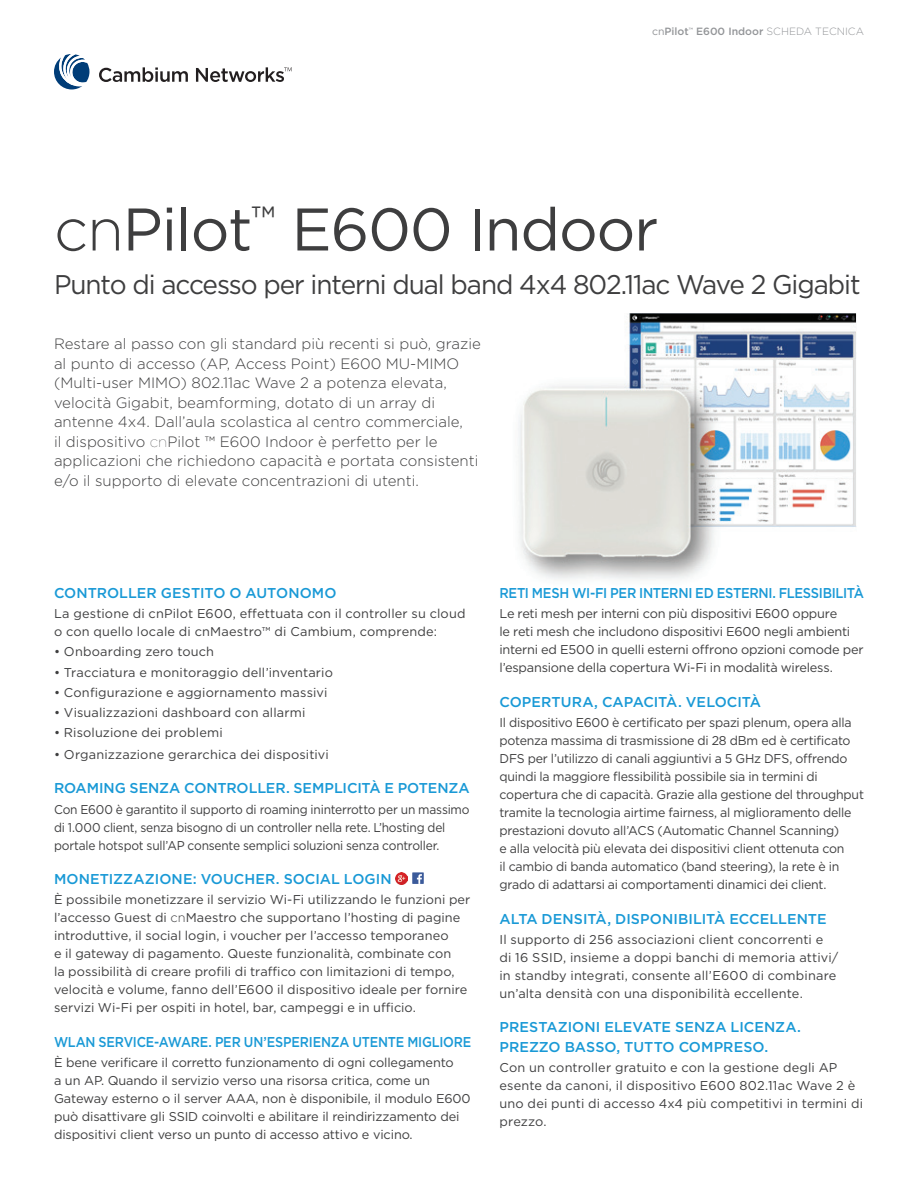
<style>
.page{position:relative;width:918px;height:1188px;background:#fff}
.page>*{position:absolute;margin:0;border:0;box-sizing:border-box;transform-origin:0 0}
.Title_Product_Name{font:60px "Gotham";letter-spacing:-.02em;color:#3e3e3f}
.Title_Product_Name-2{font:27px "Gotham";letter-spacing:-.04em;color:#3e3e3f}
.Body_Text{font:300 15px/19.5px "Gotham";color:#3e3e3f}
.subhead{font:500 14.25px/19.5px "Gotham";letter-spacing:-.005em;color:#1999d6}
.subhead-2{font:500 14.25px "Gotham";letter-spacing:-.005em;color:#1999d6;scale:.89 1}
.subhead-3{font:500 14.25px "Gotham";letter-spacing:-.025em;color:#1999d6;scale:.91 1}
.Body_Text-2{font:12.75px/18px "Gotham";letter-spacing:-.01em;color:#3e3e3f}
.Body_Text_first{font:12.75px/18px "Gotham";letter-spacing:.015em;color:#3e3e3f}
.Body_Text-3{font:12.75px/18px "Gotham";letter-spacing:-.01em;color:#3e3e3f;scale:.94 1}
.Body_Text-4{font:12.75px/18px "Gotham";letter-spacing:.015em;color:#3e3e3f}
.Body_Text-5{font:12.75px/18px "Gotham";letter-spacing:.01em;color:#3e3e3f}
.t1{font:500 10.5px "Gotham";color:#939598}
.s1{font-weight:400}
.s2{font-weight:300}
.s3{font-weight:100}
</style>
<div class="page">
<img style="left:518px;top:313px;width:339px;height:267px">
<svg style="left:99px;top:67px;width:89px;height:15px"></svg>
<svg style="left:196px;top:67px;width:96px;height:15px"></svg>
<svg style="left:54px;top:54px;width:35px;height:35px"></svg>
<div style="left:412px;top:872px;width:12px;height:12px;background:#3b5a9a"></div>
<svg style="left:417px;top:874px;width:5px;height:10px"></svg>
<svg style="left:396px;top:872px;width:12px;height:12px"></svg>
<p class="t1" style="left:652px;top:25px;width:213px"><span class="s1">cn</span>Pilot<sup>™</sup> E600 Indoor <span class="s2">SCHEDA TECNICA</span></p>
<p class="Title_Product_Name" style="left:54px;top:191px;width:606px"><span class="s2">cn</span>Pilot<sup>™</sup> E600 Indoor</p>
<p class="Title_Product_Name-2" style="left:54px;top:267px;width:808px">Punto di accesso per interni dual band 4x4 802.11ac Wave 2 Gigabit</p>
<p class="Body_Text" style="left:54px;top:334px;width:428px">Restare al passo con gli standard più recenti si può, grazie al punto di accesso (AP, Access Point) E600 MU-MIMO (Multi-user MIMO) 802.11ac Wave 2 a potenza elevata, velocità Gigabit, beamforming, dotato di un array di antenne 4x4. Dall’aula scolastica al centro commerciale,<br>il dispositivo <span class="s3">cn</span>Pilot ™ E600 Indoor è perfetto per le applicazioni che richiedono capacità e portata consistenti e/o il supporto di elevate concentrazioni di utenti.</p>
<p class="subhead" style="left:54px;top:583px;width:284px">CONTROLLER GESTITO O AUTONOMO</p>
<p class="Body_Text_first" style="left:54px;top:605px;width:413px">La gestione di cnPilot E600, effettuata con il controller su cloud o con quello locale di cnMaestro™ di Cambium, comprende:</p>
<p class="Body_Text_first" style="left:54px;top:643px;width:162px">• Onboarding zero touch</p>
<p class="Body_Text_first" style="left:54px;top:663px;width:280px">• Tracciatura e monitoraggio dell’inventario</p>
<p class="Body_Text_first" style="left:54px;top:683px;width:275px">• Configurazione e aggiornamento massivi</p>
<p class="Body_Text_first" style="left:54px;top:703px;width:253px">• Visualizzazioni dashboard con allarmi</p>
<p class="Body_Text_first" style="left:54px;top:723px;width:170px">• Risoluzione dei problemi</p>
<p class="Body_Text_first" style="left:54px;top:745px;width:276px">• Organizzazione gerarchica dei dispositivi</p>
<p class="subhead" style="left:54px;top:778px;width:417px">ROAMING SENZA CONTROLLER. SEMPLICITÀ E POTENZA</p>
<p class="Body_Text-3" style="left:54px;top:800px;width:444px">Con E600 è garantito il supporto di roaming ininterrotto per un massimo di 1.000 client, senza bisogno di un controller nella rete. L’hosting del portale hotspot sull’AP consente semplici soluzioni senza controller.</p>
<p class="subhead" style="left:54px;top:869px;width:339px">MONETIZZAZIONE: VOUCHER. SOCIAL LOGIN</p>
<p class="Body_Text-2" style="left:54px;top:891px;width:418px">È possibile monetizzare il servizio Wi-Fi utilizzando le funzioni per l’accesso Guest di <span class="s2">cn</span>Maestro che supportano l’hosting di pagine introduttive, il social login, i voucher per l’accesso temporaneo<br>e il gateway di pagamento. Queste funzionalità, combinate con<br>la possibilità di creare profili di traffico con limitazioni di tempo, velocità e volume, fanno dell’E600 il dispositivo ideale per fornire servizi Wi-Fi per ospiti in hotel, bar, campeggi e in ufficio.</p>
<p class="subhead-2" style="left:54px;top:1033px;width:471px">WLAN SERVICE-AWARE. PER UN’ESPERIENZA UTENTE MIGLIORE</p>
<p class="Body_Text-2" style="left:54px;top:1053px;width:418px">È bene verificare il corretto funzionamento di ogni collegamento<br>a un AP. Quando il servizio verso una risorsa critica, come un Gateway esterno o il server AAA, non è disponibile, il modulo E600 può disattivare gli SSID coinvolti e abilitare il reindirizzamento dei dispositivi client verso un punto di accesso attivo e vicino.</p>
<p class="subhead-3" style="left:500px;top:584px;width:402px">RETI MESH WI-FI PER INTERNI ED ESTERNI. FLESSIBILITÀ</p>
<p class="Body_Text-2" style="left:500px;top:605px;width:366px">Le reti mesh per interni con più dispositivi E600 oppure<br>le reti mesh che includono dispositivi E600 negli ambienti interni ed E500 in quelli esterni offrono opzioni comode per l’espansione della copertura Wi-Fi in modalità wireless.</p>
<p class="subhead" style="left:500px;top:692px;width:263px">COPERTURA, CAPACITÀ. VELOCITÀ</p>
<p class="Body_Text-2" style="left:500px;top:713px;width:366px">Il dispositivo E600 è certificato per spazi plenum, opera alla potenza massima di trasmissione di 28 dBm ed è certificato DFS per l’utilizzo di canali aggiuntivi a 5 GHz DFS, offrendo quindi la maggiore flessibilità possibile sia in termini di copertura che di capacità. Grazie alla gestione del throughput tramite la tecnologia airtime fairness, al miglioramento delle prestazioni dovuto all’ACS (Automatic Channel Scanning)<br>e alla velocità più elevata dei dispositivi client ottenuta con<br>il cambio di banda automatico (band steering), la rete è in grado di adattarsi ai comportamenti dinamici dei client.</p>
<p class="subhead" style="left:500px;top:909px;width:329px">ALTA DENSITÀ, DISPONIBILITÀ ECCELLENTE</p>
<p class="Body_Text-4" style="left:500px;top:930px;width:340px">Il supporto di 256 associazioni client concorrenti e di 16 SSID, insieme a doppi banchi di memoria attivi/ in standby integrati, consente all’E600 di combinare un’alta densità con una disponibilità eccellente.</p>
<p class="subhead" style="left:500px;top:1018px;width:303px">PRESTAZIONI ELEVATE SENZA LICENZA.<br>PREZZO BASSO, TUTTO COMPRESO.</p>
<p class="Body_Text-5" style="left:500px;top:1058px;width:365px">Con un controller gratuito e con la gestione degli AP esente da canoni, il dispositivo E600 802.11ac Wave 2 è uno dei punti di accesso 4x4 più competitivi in termini di prezzo.</p>
</div>
